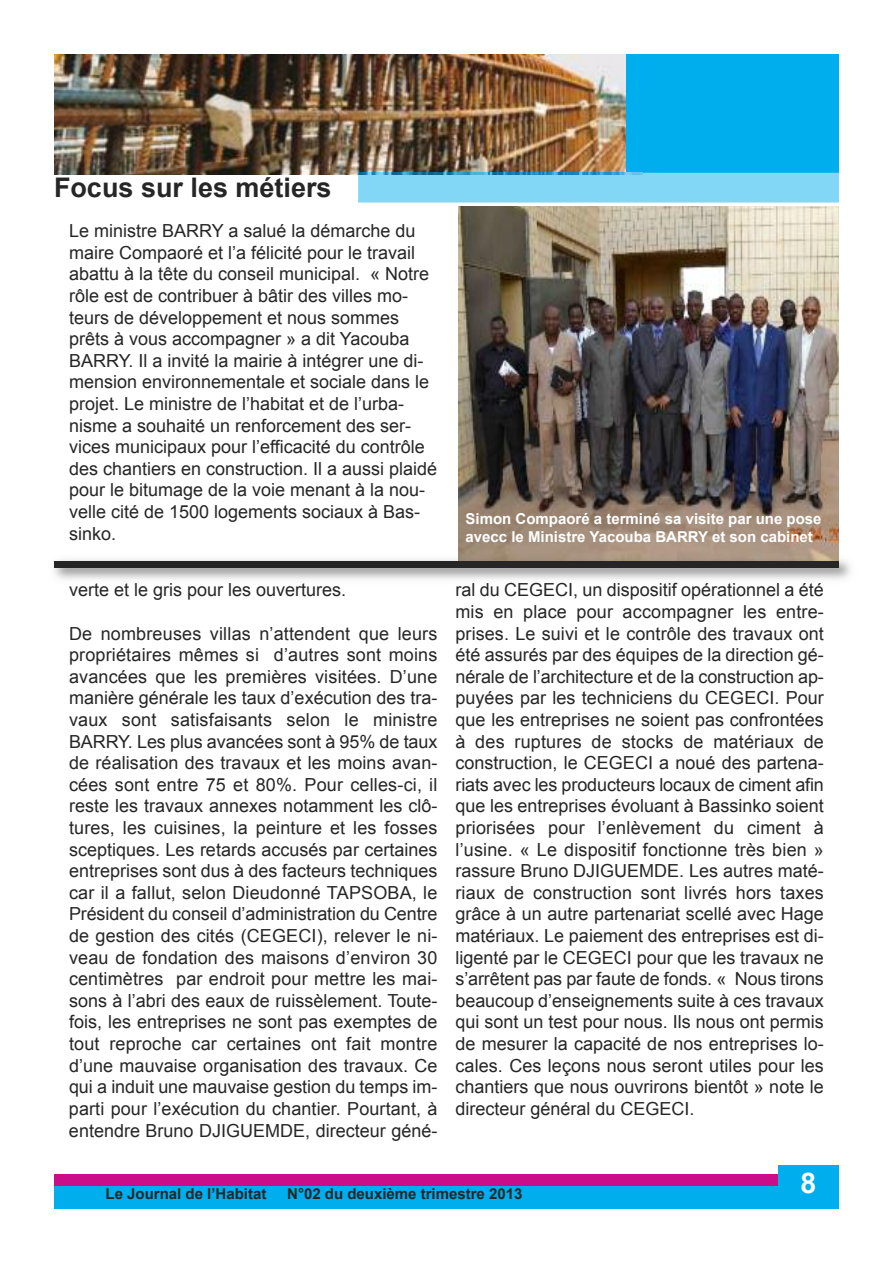
<style>
.page{position:relative;width:893px;height:1263px;background:#fff}
.page>*{position:absolute;margin:0;border:0;box-sizing:border-box;transform-origin:0 0}
.t1{font:700 28.5px "Arial";color:#fff}
.t2{font:700 27px "Arial";color:#272627}
.t3{font:18px/21.6px "Arial";color:#272627;text-align:justify}
.t4{font:700 15px/18px "Arial";color:#fff}
.t5{font:700 15px "Arial";color:#272627}
</style>
<div class="page">
<div style="left:54px;top:1174px;width:785px;height:14px;background:#ca0d89"></div>
<img style="left:54px;top:54px;width:588px;height:120px">
<div style="left:627px;top:54px;width:212px;height:118px;background:#00aded"></div>
<div style="left:358px;top:173px;width:481px;height:30px;background:#82d7f6"></div>
<img style="left:358px;top:173px;width:284px;height:1px">
<img style="left:458px;top:206px;width:381px;height:349px">
<img style="left:54px;top:559px;width:797px;height:20px">
<img style="left:458px;top:555px;width:381px;height:7px">
<div style="left:54px;top:562px;width:785px;height:6px;background:#272627"></div>
<div style="left:54px;top:1186px;width:785px;height:23px;background:#00aded"></div>
<div style="left:778px;top:1165px;width:61px;height:41px;background:#00aded"></div>
<h2 class="t2" style="left:54px;top:172px;width:279px">Focus sur les métiers</h2>
<p class="t3" style="left:69px;top:220px;width:370px;text-align:left">Le ministre BARRY a salué la démarche du maire Compaoré et l’a félicité pour le travail abattu à la tête du conseil municipal. « Notre rôle est de contribuer à bâtir des villes mo&shy;teurs de développement et nous sommes prêts à vous accompagner » a dit Yacouba BARRY. Il a invité la mairie à intégrer une di&shy;mension environnementale et sociale dans le projet. Le ministre de l’habitat et de l’urba&shy;nisme a souhaité un renforcement des ser&shy;vices municipaux pour l’efficacité du contrôle des chantiers en construction. Il a aussi plaidé pour le bitumage de la voie menant à la nou&shy;velle cité de 1500 logements sociaux à Bas&shy;sinko.</p>
<p class="t3" style="left:69px;top:579px;width:279px">verte et le gris pour les ouvertures.</p>
<p class="t3" style="left:69px;top:623px;width:370px">De nombreuses villas n’attendent que leurs propriétaires mêmes si d’autres sont moins avancées que les premières visitées. D’une manière générale les taux d’exécution des tra&shy;vaux sont satisfaisants selon le ministre BARRY. Les plus avancées sont à 95% de taux de réalisation des travaux et les moins avan&shy;cées sont entre 75 et 80%. Pour celles-ci, il reste les travaux annexes notamment les clô&shy;tures, les cuisines, la peinture et les fosses sceptiques. Les retards accusés par certaines entreprises sont dus à des facteurs techniques car il a fallut, selon Dieudonné TAPSOBA, le Président du conseil d’administration du Centre de gestion des cités (CEGECI), relever le ni&shy;veau de fondation des maisons d’environ 30 centimètres par endroit pour mettre les mai&shy;sons à l’abri des eaux de ruissèlement. Toute&shy;fois, les entreprises ne sont pas exemptes de tout reproche car certaines ont fait montre d’une mauvaise organisation des travaux. Ce qui a induit une mauvaise gestion du temps im&shy;parti pour l’exécution du chantier. Pourtant, à entendre Bruno DJIGUEMDE, directeur géné-</p>
<p class="t4" style="left:466px;top:510px;width:357px">Simon Compaoré a terminé sa visite par une pose avecc le Ministre Yacouba BARRY et son cabinet</p>
<p class="t3" style="left:455px;top:579px;width:370px">ral du CEGECI, un dispositif opérationnel a été mis en place pour accompagner les entre&shy;prises. Le suivi et le contrôle des travaux ont été assurés par des équipes de la direction gé&shy;nérale de l’architecture et de la construction ap&shy;puyées par les techniciens du CEGECI. Pour que les entreprises ne soient pas confrontées à des ruptures de stocks de matériaux de construction, le CEGECI a noué des partena&shy;riats avec les producteurs locaux de ciment afin que les entreprises évoluant à Bassinko soient priorisées pour l’enlèvement du ciment à l’usine. « Le dispositif fonctionne très bien » rassure Bruno DJIGUEMDE. Les autres maté&shy;riaux de construction sont livrés hors taxes grâce à un autre partenariat scellé avec Hage matériaux. Le paiement des entreprises est di&shy;ligenté par le CEGECI pour que les travaux ne s’arrêtent pas par faute de fonds. « Nous tirons beaucoup d’enseignements suite à ces travaux qui sont un test pour nous. Ils nous ont permis de mesurer la capacité de nos entreprises lo&shy;cales. Ces leçons nous seront utiles pour les chantiers que nous ouvrirons bientôt » note le directeur général du CEGECI.</p>
<p class="t5" style="left:106px;top:1185px;width:162px">Le Journal de l’Habitat</p>
<p class="t5" style="left:287px;top:1185px;width:237px">N°02 du deuxième trimestre 2013</p>
<h1 class="t1" style="left:801px;top:1167px;width:17px">8</h1>
</div>
